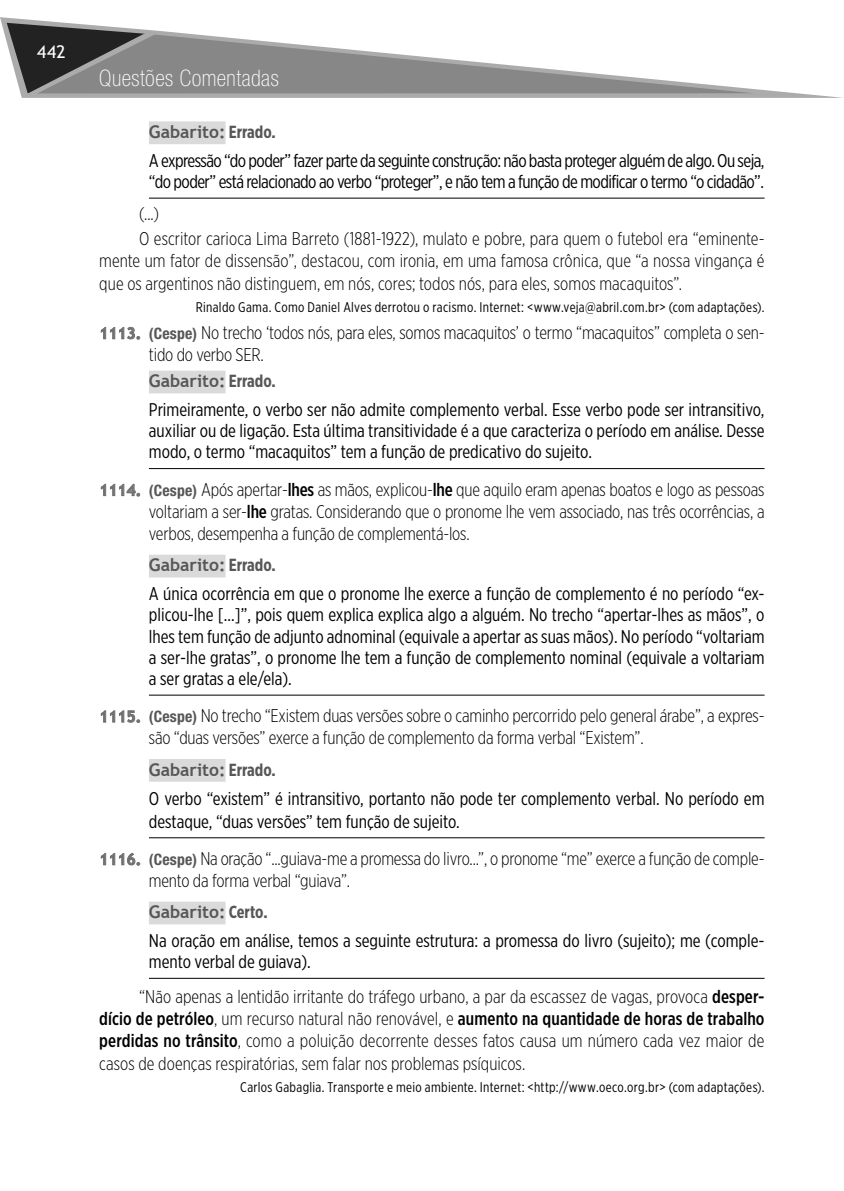
<style>
.page{position:relative;width:844px;height:1191px;background:#fff}
.page>*{position:absolute;margin:0;border:0;box-sizing:border-box;transform-origin:0 0}
.t1{font:100 condensed 22.75px "Helvetica Neue LT Std";letter-spacing:.02em;color:#fff}
.t2{font:300 18.38px/22.2px "Gotham X Narrow";letter-spacing:-.01em;color:#000}
.t3{font:18.38px/21.2px "Gotham X Narrow";color:#000;text-align:justify}
.t4{font:18.38px/21.2px "Gotham X Narrow";letter-spacing:-.03em;color:#000}
.t5{font:700 17.5px "Trebuchet MS";color:#575757}
.t6{font:17.5px "Trebuchet MS";color:#fff}
.t7{font:14px "Gotham X Narrow";letter-spacing:.025em;color:#000}
.s1{font-family:"Gotham X Narrow"}
.s2{font-family:"Trebuchet MS";font-weight:700;font-size:15.75px;color:#6f6f6f}
.s3{font-family:"Helvetica Neue LT Std";font-weight:700;font-stretch:condensed;font-size:15.75px;color:#575757}
.s4{font-weight:500}
</style>
<div class="page">
<svg style="left:0;top:17px;width:843px;height:81px"></svg>
<svg style="left:4px;top:20px;width:153px;height:77px;background:#717171"></svg>
<div style="left:149px;top:121px;width:76px;height:23px;background:#dadada"></div>
<hr style="left:149px;top:198px;width:615px;height:1px;background:#000">
<div style="left:149px;top:371px;width:76px;height:22px;background:#dadada"></div>
<hr style="left:149px;top:468px;width:615px;height:1px;background:#000">
<div style="left:149px;top:555px;width:76px;height:22px;background:#dadada"></div>
<hr style="left:149px;top:695px;width:615px;height:1px;background:#000">
<div style="left:149px;top:759px;width:76px;height:22px;background:#dadada"></div>
<hr style="left:149px;top:837px;width:615px;height:1px;background:#000">
<div style="left:149px;top:901px;width:76px;height:23px;background:#dadada"></div>
<hr style="left:149px;top:978px;width:615px;height:1px;background:#000">
<svg style="left:100px;top:326px;width:40px;height:14px"></svg>
<svg style="left:100px;top:483px;width:40px;height:14px"></svg>
<svg style="left:100px;top:710px;width:40px;height:13px"></svg>
<svg style="left:100px;top:852px;width:40px;height:14px"></svg>
<p class="t6" style="left:37px;top:40px;width:30px">442</p>
<p class="t1" style="left:99px;top:65px;width:181px">Questões Comentadas</p>
<p class="t5" style="left:149px;top:121px;width:128px">Gabarito: <span class="s1">Errado.</span></p>
<p class="t4" style="left:149px;top:149px;width:617px">A expressão “do poder” fazer parte da seguinte construção: não basta proteger alguém de algo. Ou seja, “do poder” está relacionado ao verbo “proteger”, e não tem a função de modificar o termo “o cidadão”.</p>
<p class="t2" style="left:139px;top:201px;width:627px;line-height:24.7px">(...)<br>O escritor carioca Lima Barreto (1881-1922), mulato e pobre, para quem o futebol era “eminente-</p>
<p class="t2" style="left:99px;top:249px;width:666px">mente um fator de dissensão”, destacou, com ironia, em uma famosa crônica, que “a nossa vingança é que os argentinos não distinguem, em nós, cores; todos nós, para eles, somos macaquitos”.</p>
<p class="t7" style="left:196px;top:298px;width:570px">Rinaldo Gama. Como Daniel Alves derrotou o racismo. Internet: &lt;www.veja@abril.com.br&gt; (com adaptações).</p>
<p class="t2" style="left:149px;top:321px;width:617px;text-indent:-50px"><span class="s2">1113.</span> <span class="s3">(Cespe)</span> No trecho ‘todos nós, para eles, somos macaquitos’ o termo “macaquitos” completa o sen&shy;tido do verbo SER.</p>
<p class="t5" style="left:149px;top:370px;width:128px">Gabarito: <span class="s1">Errado.</span></p>
<p class="t3" style="left:149px;top:398px;width:617px">Primeiramente, o verbo ser não admite complemento verbal. Esse verbo pode ser intransitivo, auxiliar ou de ligação. Esta última transitividade é a que caracteriza o período em análise. Desse modo, o termo “macaquitos” tem a função de predicativo do sujeito.</p>
<p class="t2" style="left:149px;top:478px;width:617px;text-align:justify;text-indent:-50px"><span class="s2">1114.</span> <span class="s3">(Cespe)</span> Após apertar-<span class="s4">lhes</span> as mãos, explicou-<span class="s4">lhe</span> que aquilo eram apenas boatos e logo as pessoas voltariam a ser-<span class="s4">lhe</span> gratas. Considerando que o pronome lhe vem associado, nas três ocorrências, a verbos, desempenha a função de complementá-los.</p>
<p class="t5" style="left:149px;top:554px;width:128px">Gabarito: <span class="s1">Errado.</span></p>
<p class="t3" style="left:149px;top:582px;width:617px">A única ocorrência em que o pronome lhe exerce a função de complemento é no período “ex&shy;plicou-lhe [...]”, pois quem explica explica algo a alguém. No trecho “apertar-lhes as mãos”, o lhes tem função de adjunto adnominal (equivale a apertar as suas mãos). No período “voltariam a ser-lhe gratas”, o pronome lhe tem a função de complemento nominal (equivale a voltariam a ser gratas a ele/ela).</p>
<p class="t2" style="left:149px;top:704px;width:617px;text-indent:-50px"><span class="s2">1115.</span> <span class="s3">(Cespe)</span> No trecho “Existem duas versões sobre o caminho percorrido pelo general árabe”, a expres&shy;são “duas versões” exerce a função de complemento da forma verbal “Existem”.</p>
<p class="t5" style="left:149px;top:758px;width:128px">Gabarito: <span class="s1">Errado.</span></p>
<p class="t3" style="left:149px;top:787px;width:617px;line-height:22.2px">O verbo “existem” é intransitivo, portanto não pode ter complemento verbal. No período em destaque, “duas versões” tem função de sujeito.</p>
<p class="t2" style="left:149px;top:847px;width:617px;text-indent:-50px"><span class="s2">1116.</span> <span class="s3">(Cespe)</span> Na oração “...guiava-me a promessa do livro...”, o pronome “me” exerce a função de comple&shy;mento da forma verbal “guiava”.</p>
<p class="t5" style="left:149px;top:901px;width:120px">Gabarito: <span class="s1">Certo.</span></p>
<p class="t3" style="left:149px;top:929px;width:617px">Na oração em análise, temos a seguinte estrutura: a promessa do livro (sujeito); me (comple&shy;mento verbal de guiava).</p>
<p class="t2" style="left:99px;top:985px;width:666px;text-align:justify;text-indent:40px">“Não apenas a lentidão irritante do tráfego urbano, a par da escassez de vagas, provoca <span class="s4">desper&shy;dício de petróleo</span>, um recurso natural não renovável, e <span class="s4">aumento na quantidade de horas de trabalho perdidas no trânsito</span>, como a poluição decorrente desses fatos causa um número cada vez maior de casos de doenças respiratórias, sem falar nos problemas psíquicos.</p>
<p class="t7" style="left:240px;top:1078px;width:525px">Carlos Gabaglia. Transporte e meio ambiente. Internet: &lt;http://www.oeco.org.br&gt; (com adaptações).</p>
</div>
